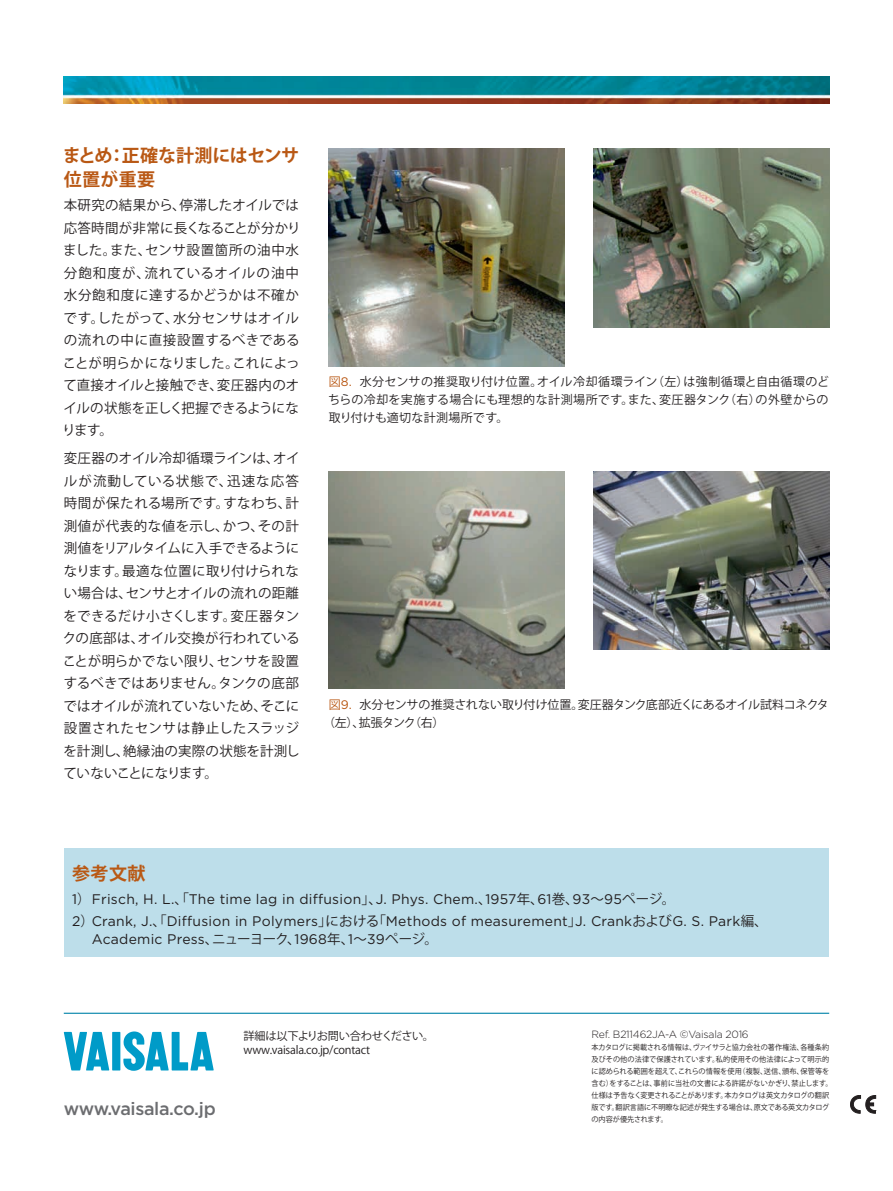
<style>
.page{position:relative;width:893px;height:1191px;background:#fff}
.page>*{position:absolute;margin:0;border:0;box-sizing:border-box;transform-origin:0 0}
.t1{font:700 18px/24px "Koz Go Pro";letter-spacing:.01em;color:#b95814}
.t2{font:500 18px "Gotham";letter-spacing:-.02em;color:#6c6d70}
.t3{font:13.95px/22.2px "Gotham";letter-spacing:.02em;color:#231f20}
.t4{font:13.5px/22.5px "Koz Go Pro";letter-spacing:.01em;color:#231f20;text-align:justify}
.t5{font:12px/18px "Koz Go Pro";color:#231f20;text-align:justify}
.t6{font:12px/18px "Koz Go Pro";letter-spacing:-.025em;color:#231f20}
.t7{font:11.25px/13.5px "Koz Go Pro";letter-spacing:-.02em;color:#231f20}
.t8{font:300 10.5px "Gotham";letter-spacing:-.02em;color:#231f20}
.t9{font:7.5px/12px "Koz Go Pro";color:#231f20;scale:.95 1}
.s1{color:#b95814}
.s2{font-family:"Gotham";font-size:12.3px;color:#b95814}
.s3{font-family:"Koz Go Pro";font-size:13.5px}
</style>
<div class="page">
<img style="left:64px;top:77px;width:765px;height:27px">
<hr style="left:64px;top:1012px;width:765px;height:1px;background:#0083a9">
<svg style="left:850px;top:1095px;width:26px;height:18px"></svg>
<svg style="left:64px;top:1032px;width:45px;height:38px"></svg>
<div style="left:112px;top:1032px;width:8px;height:38px;background:#009bc8"></div>
<svg style="left:123px;top:1031px;width:91px;height:39px"></svg>
<div style="left:64px;top:848px;width:764px;height:108px;background:#bddeea"></div>
<img style="left:594px;top:471px;width:235px;height:179px">
<img style="left:329px;top:149px;width:235px;height:217px">
<img style="left:594px;top:149px;width:235px;height:178px">
<img style="left:329px;top:471px;width:235px;height:218px">
<h1 class="t1" style="left:63px;top:144px;width:238px">まとめ：正確な計測にはセンサ位置が重要</h1>
<p class="t4" style="left:62px;top:194px;width:240px">本研究の結果から、停滞したオイルでは応答時間が非常に長くなることが分かりました。また、センサ設置箇所の油中水分飽和度が、流れているオイルの油中水分飽和度に達するかどうかは不確かです。したがって、水分センサはオイルの流れの中に直接設置するべきであることが明らかになりました。これによって直接オイルと接触でき、変圧器内のオイルの状態を正しく把握できるようになります。</p>
<p class="t4" style="left:63px;top:447px;width:238px">変圧器のオイル冷却循環ラインは、オイルが流動している状態で、迅速な応答時間が保たれる場所です。すなわち、計測値が代表的な値を示し、かつ、その計測値をリアルタイムに入手できるようになります。最適な位置に取り付けられない場合は、センサとオイルの流れの距離をできるだけ小さくします。変圧器タンクの底部は、オイル交換が行われていることが明らかでない限り、センサを設置するべきではありません。タンクの底部ではオイルが流れていないため、そこに設置されたセンサは静止したスラッジを計測し、絶縁油の実際の状態を計測していないことになります。</p>
<p class="t5" style="left:328px;top:373px;width:502px"><span class="s1">図</span><span class="s2">8.</span> 水分センサの推奨取り付け位置。オイル冷却循環ライン（左）は強制循環と自由循環のどちらの冷却を実施する場合にも理想的な計測場所です。また、変圧器タンク（右）の外壁からの取り付けも適切な計測場所です。</p>
<p class="t6" style="left:323px;top:696px;width:507px;text-indent:6px"><span class="s1">図</span><span class="s2">9.</span> 水分センサの推奨されない取り付け位置。変圧器タンク底部近くにあるオイル試料コネクタ（左）、拡張タンク（右）</p>
<h1 class="t1" style="left:72px;top:862px;width:75px">参考文献</h1>
<p class="t3" style="left:72px;top:887px;width:697px">1<span class="s3">）</span> Frisch, H. L.<span class="s3">、「</span>The time lag in diffusion<span class="s3">」、</span>J. Phys. Chem.<span class="s3">、</span>1957<span class="s3">年、</span>61<span class="s3">巻、</span>93<span class="s3">～</span>95<span class="s3">ページ。<br></span>2<span class="s3">）</span>Crank, J.<span class="s3">、「</span>Diffusion in Polymers<span class="s3">」における「</span>Methods of measurement<span class="s3">」</span>J. Crank<span class="s3">および</span>G. S. Park<span class="s3">編、</span></p>
<p class="t3" style="left:92px;top:928px;width:348px">Academic Press<span class="s3">、ニューヨーク、</span>1968<span class="s3">年、</span>1<span class="s3">～</span>39<span class="s3">ページ。</span></p>
<h1 class="t2" style="left:64px;top:1096px;width:153px">www.vaisala.co.jp</h1>
<p class="t7" style="left:244px;top:1030px;width:192px">詳細は以下よりお問い合わせください。www.vaisala.co.jp/contact</p>
<p class="t8" style="left:591px;top:1027px;width:159px">Ref. B211462JA-A ©Vaisala 2016</p>
<p class="t9" style="left:591px;top:1041px;width:255px">本カタログに掲載される情報は、ヴァイサラと協力会社の著作権法、各種条約及びその他の法律で保護されています。私的使用その他法律によって明示的に認められる範囲を超えて、これらの情報を使用（複製、送信、頒布、保管等を含む）をすることは、事前に当社の文書による許諾がないかぎり、禁止します。仕様は予告なく変更されることがあります。本カタログは英文カタログの翻訳版です。翻訳言語に不明瞭な記述が発生する場合は、原文である英文カタログの内容が優先されます。</p>
</div>
